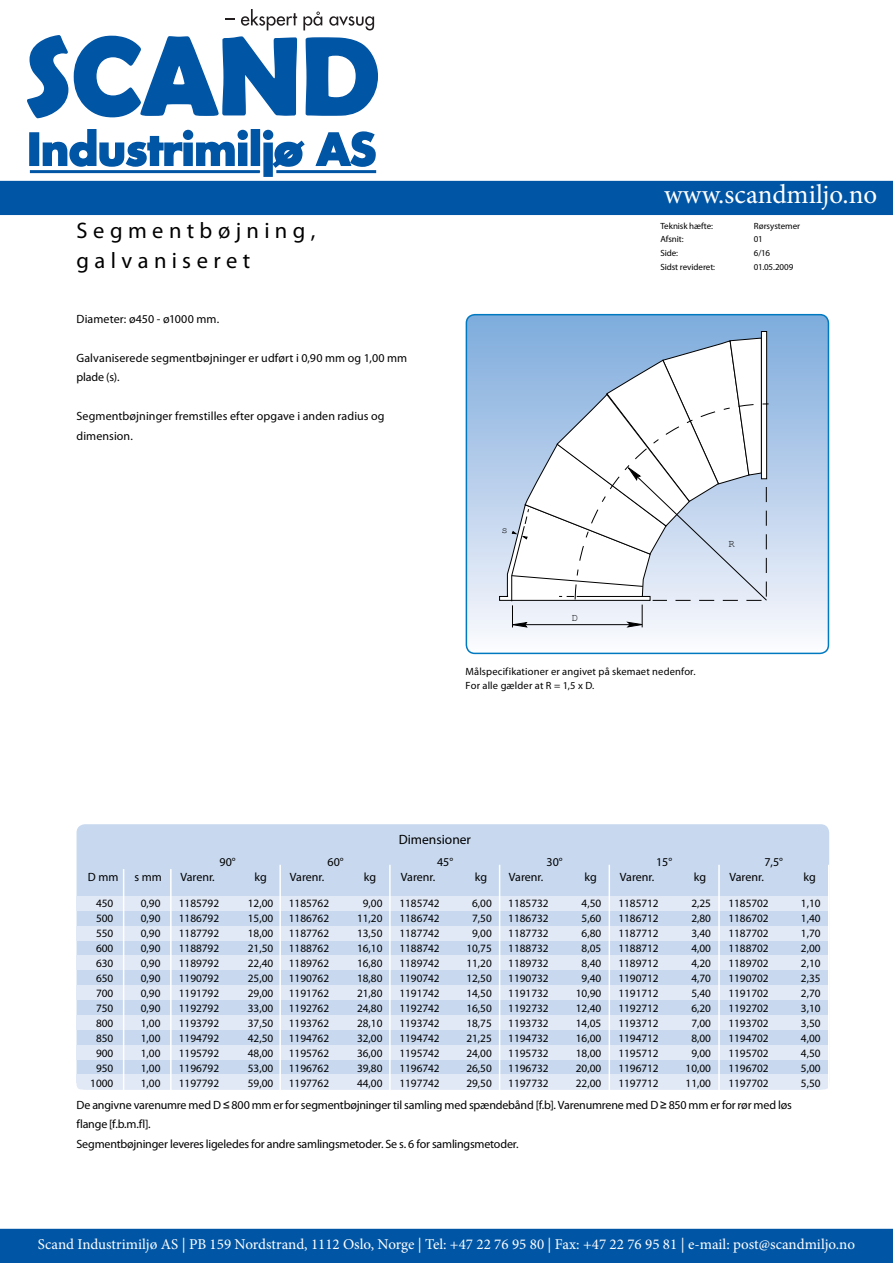
<style>
.page{position:relative;width:893px;height:1263px;background:#fff}
.page>*{position:absolute;margin:0;border:0;box-sizing:border-box;transform-origin:0 0}
.t1{font:27px "Minion Pro";color:#fff}
.t2{font:22.5px/30px "Myriad Pro";letter-spacing:.24em;color:#000}
.t3{font:15px "Minion Pro";color:#fff}
.t4{font:13.5px "Myriad Pro";color:#000}
.t5{font:12px/19.5px "Myriad Pro";letter-spacing:-.01em;color:#000}
.t6{font:12px/19.5px "Myriad Pro";letter-spacing:.01em;color:#000}
.t7{font:11.25px/15px "Myriad Pro";color:#000;text-align:justify}
.t8{font:10.5px/13.5px "Myriad Pro";letter-spacing:.015em;color:#000}
.t9{font:300 10.5px "Helvetica Neue";color:#000}
.t10{font:9px "Myriad Pro";letter-spacing:-.005em;color:#000}
.s1{font-family:"Arial"}
</style>
<div class="page">
<div style="left:29px;top:132px;width:10px;height:34px;background:#0155a5;border:2px solid #0155a5"></div>
<svg style="left:42px;top:129px;width:206px;height:38px"></svg>
<div style="left:251px;top:129px;width:9px;height:37px;background:#0155a5"></div>
<svg style="left:262px;top:129px;width:44px;height:48px"></svg>
<svg style="left:315px;top:131px;width:61px;height:36px"></svg>
<hr style="left:30px;top:170px;width:230px;height:3px;background:#0155a5">
<hr style="left:276px;top:170px;width:100px;height:3px;background:#0155a5">
<svg style="left:27px;top:9px;width:351px;height:110px"></svg>
<div style="left:0;top:181px;width:893px;height:34px;background:#0155a5"></div>
<div style="left:0;top:1229px;width:893px;height:34px;background:#0155a5"></div>
<div style="left:77px;top:824px;width:752px;height:265px;background:#c7d8ef;border-radius:9px"></div>
<div style="left:77px;top:896px;width:752px;height:15px;background:#e1e9f6"></div>
<div style="left:77px;top:926px;width:752px;height:14px;background:#e1e9f6"></div>
<div style="left:77px;top:955px;width:752px;height:15px;background:#e1e9f6"></div>
<div style="left:77px;top:985px;width:752px;height:15px;background:#e1e9f6"></div>
<div style="left:77px;top:1015px;width:752px;height:15px;background:#e1e9f6"></div>
<div style="left:77px;top:1045px;width:752px;height:15px;background:#e1e9f6"></div>
<div style="left:77px;top:1074px;width:752px;height:15px;background:#e1e9f6;border-radius:4px"></div>
<hr style="left:123px;top:869px;width:1px;height:263px;background:#fff">
<hr style="left:170px;top:869px;width:2px;height:263px;background:#fff">
<hr style="left:279px;top:865px;width:2px;height:263px;background:#fff">
<hr style="left:389px;top:865px;width:2px;height:263px;background:#fff">
<hr style="left:499px;top:865px;width:1px;height:263px;background:#fff">
<hr style="left:609px;top:865px;width:1px;height:263px;background:#fff">
<hr style="left:718px;top:865px;width:2px;height:263px;background:#fff">
<hr style="left:828px;top:865px;width:1px;height:263px;background:#fff">
<svg style="left:466px;top:315px;width:362px;height:338px"></svg>
<div style="left:761px;top:331px;width:6px;height:148px;background:#fff"></div>
<div style="left:761px;top:331px;width:6px;height:148px;border:1px solid #000"></div>
<svg style="left:499px;top:335px;width:270px;height:292px"></svg>
<div style="left:466px;top:314px;width:363px;height:340px;border:2px solid #0079c1;border-radius:9px"></div>
<h1 class="t1" style="left:664px;top:177px;width:215px">www.scandmiljo.no</h1>
<p class="t2" style="left:77px;top:215px;width:241px">Segmentbøjning, galvaniseret</p>
<p class="t10" style="left:660px;top:220px;width:54px">Teknisk hæfte:</p>
<p class="t10" style="left:754px;top:220px;width:48px">Rørsystemer</p>
<p class="t10" style="left:660px;top:234px;width:25px">Afsnit:</p>
<p class="t10" style="left:754px;top:234px;width:10px">01</p>
<p class="t10" style="left:660px;top:247px;width:19px">Side:</p>
<p class="t10" style="left:754px;top:247px;width:18px">6/16</p>
<p class="t10" style="left:660px;top:261px;width:56px">Sidst revideret:</p>
<p class="t10" style="left:754px;top:261px;width:41px">01.05.2009</p>
<p class="t5" style="left:77px;top:309px;width:144px">Diameter: ø450 - ø1000 mm.</p>
<p class="t6" style="left:77px;top:348px;width:332px">Galvaniserede segmentbøjninger er udført i 0,90 mm og 1,00 mm plade (s).</p>
<p class="t6" style="left:77px;top:406px;width:310px">Segmentbøjninger fremstilles efter opgave i anden radius og dimension.</p>
<p class="t9" style="left:501px;top:523px;width:8px">s</p>
<p class="t9" style="left:572px;top:611px;width:8px">D</p>
<p class="t8" style="left:466px;top:665px;width:231px">Målspecifikationer er angivet på skemaet nedenfor.<br>For alle gælder at R = 1,5 x D.</p>
<p class="t9" style="left:729px;top:537px;width:8px">R</p>
<p class="t4" style="left:399px;top:831px;width:74px">Dimensioner</p>
<p class="t5" style="left:220px;top:851px;width:18px">90°</p>
<p class="t5" style="left:328px;top:851px;width:18px">60°</p>
<p class="t5" style="left:437px;top:851px;width:18px">45°</p>
<p class="t5" style="left:547px;top:851px;width:18px">30°</p>
<p class="t5" style="left:656px;top:851px;width:18px">15°</p>
<p class="t5" style="left:764px;top:851px;width:20px">7,5°</p>
<p class="t5" style="left:88px;top:866px;width:32px">D mm</p>
<p class="t5" style="left:134px;top:866px;width:29px">s mm</p>
<p class="t5" style="left:180px;top:866px;width:36px">Varenr.</p>
<p class="t5" style="left:254px;top:866px;width:14px">kg</p>
<p class="t5" style="left:290px;top:866px;width:36px">Varenr.</p>
<p class="t5" style="left:364px;top:866px;width:14px">kg</p>
<p class="t5" style="left:401px;top:866px;width:36px">Varenr.</p>
<p class="t5" style="left:475px;top:866px;width:14px">kg</p>
<p class="t5" style="left:509px;top:866px;width:36px">Varenr.</p>
<p class="t5" style="left:584px;top:866px;width:14px">kg</p>
<p class="t5" style="left:620px;top:866px;width:36px">Varenr.</p>
<p class="t5" style="left:694px;top:866px;width:14px">kg</p>
<p class="t5" style="left:729px;top:866px;width:36px">Varenr.</p>
<p class="t5" style="left:803px;top:866px;width:14px">kg</p>
<p class="t7" style="left:618px;top:895px;width:42px">1185712<br>1186712<br>1187712<br>1188712<br>1189712<br>1190712<br>1191712<br>1192712<br>1193712<br>1194712<br>1195712<br>1196712<br>1197712</p>
<p class="t7" style="left:399px;top:895px;width:42px">1185742<br>1186742<br>1187742<br>1188742<br>1189742<br>1190742<br>1191742<br>1192742<br>1193742<br>1194742<br>1195742<br>1196742<br>1197742</p>
<p class="t7" style="left:728px;top:895px;width:42px">1185702<br>1186702<br>1187702<br>1188702<br>1189702<br>1190702<br>1191702<br>1192702<br>1193702<br>1194702<br>1195702<br>1196702<br>1197702</p>
<p class="t7" style="left:179px;top:896px;width:42px">1185792<br>1186792<br>1187792<br>1188792<br>1189792<br>1190792<br>1191792<br>1192792<br>1193792<br>1194792<br>1195792<br>1196792<br>1197792</p>
<p class="t7" style="left:508px;top:895px;width:42px">1185732<br>1186732<br>1187732<br>1188732<br>1189732<br>1190732<br>1191732<br>1192732<br>1193732<br>1194732<br>1195732<br>1196732<br>1197732</p>
<p class="t7" style="left:289px;top:896px;width:42px">1185762<br>1186762<br>1187762<br>1188762<br>1189762<br>1190762<br>1191762<br>1192762<br>1193762<br>1194762<br>1195762<br>1196762<br>1197762</p>
<p class="t7" style="left:90px;top:896px;width:25px;text-align:center">450<br>500<br>550<br>600<br>630<br>650<br>700<br>750<br>800<br>850<br>900<br>950<br>1000</p>
<p class="t7" style="left:141px;top:896px;width:21px">0,90<br>0,90<br>0,90<br>0,90<br>0,90<br>0,90<br>0,90<br>0,90<br>1,00<br>1,00<br>1,00<br>1,00<br>1,00</p>
<p class="t7" style="left:357px;top:896px;width:27px;text-align:center">9,00<br>11,20<br>13,50<br>16,10<br>16,80<br>18,80<br>21,80<br>24,80<br>28,10<br>32,00<br>36,00<br>39,80<br>44,00</p>
<p class="t7" style="left:466px;top:896px;width:27px;text-align:center">6,00<br>7,50<br>9,00<br>10,75<br>11,20<br>12,50<br>14,50<br>16,50<br>18,75<br>21,25<br>24,00<br>26,50<br>29,50</p>
<p class="t7" style="left:576px;top:896px;width:27px;text-align:center">4,50<br>5,60<br>6,80<br>8,05<br>8,40<br>9,40<br>10,90<br>12,40<br>14,05<br>16,00<br>18,00<br>20,00<br>22,00</p>
<p class="t7" style="left:686px;top:896px;width:27px;text-align:center">2,25<br>2,80<br>3,40<br>4,00<br>4,20<br>4,70<br>5,40<br>6,20<br>7,00<br>8,00<br>9,00<br>10,00<br>11,00</p>
<p class="t7" style="left:801px;top:896px;width:21px">1,10<br>1,40<br>1,70<br>2,00<br>2,10<br>2,35<br>2,70<br>3,10<br>3,50<br>4,00<br>4,50<br>5,00<br>5,50</p>
<p class="t7" style="left:248px;top:896px;width:27px">12,00<br>15,00<br>18,00<br>21,50<br>22,40<br>25,00<br>29,00<br>33,00<br>37,50<br>42,50<br>48,00<br>53,00<br>59,00</p>
<p class="t5" style="left:77px;top:1095px;width:717px">De angivne varenumre med D <span class="s1">≤</span> 800 mm er for segmentbøjninger til samling med spændebånd [f.b]. Varenumrene med D <span class="s1">≥</span> 850 mm er for rør med løs flange [f.b.m.fl].<br>Segmentbøjninger leveres ligeledes for andre samlingsmetoder. Se s. 6 for samlingsmetoder.</p>
<h3 class="t3" style="left:38px;top:1234px;width:819px">Scand Industrimiljø AS | PB 159 Nordstrand, 1112 Oslo, Norge | Tel: +47 22 76 95 80 | Fax: +47 22 76 95 81 | e-mail: post@scandmiljo.no</h3>
</div>
